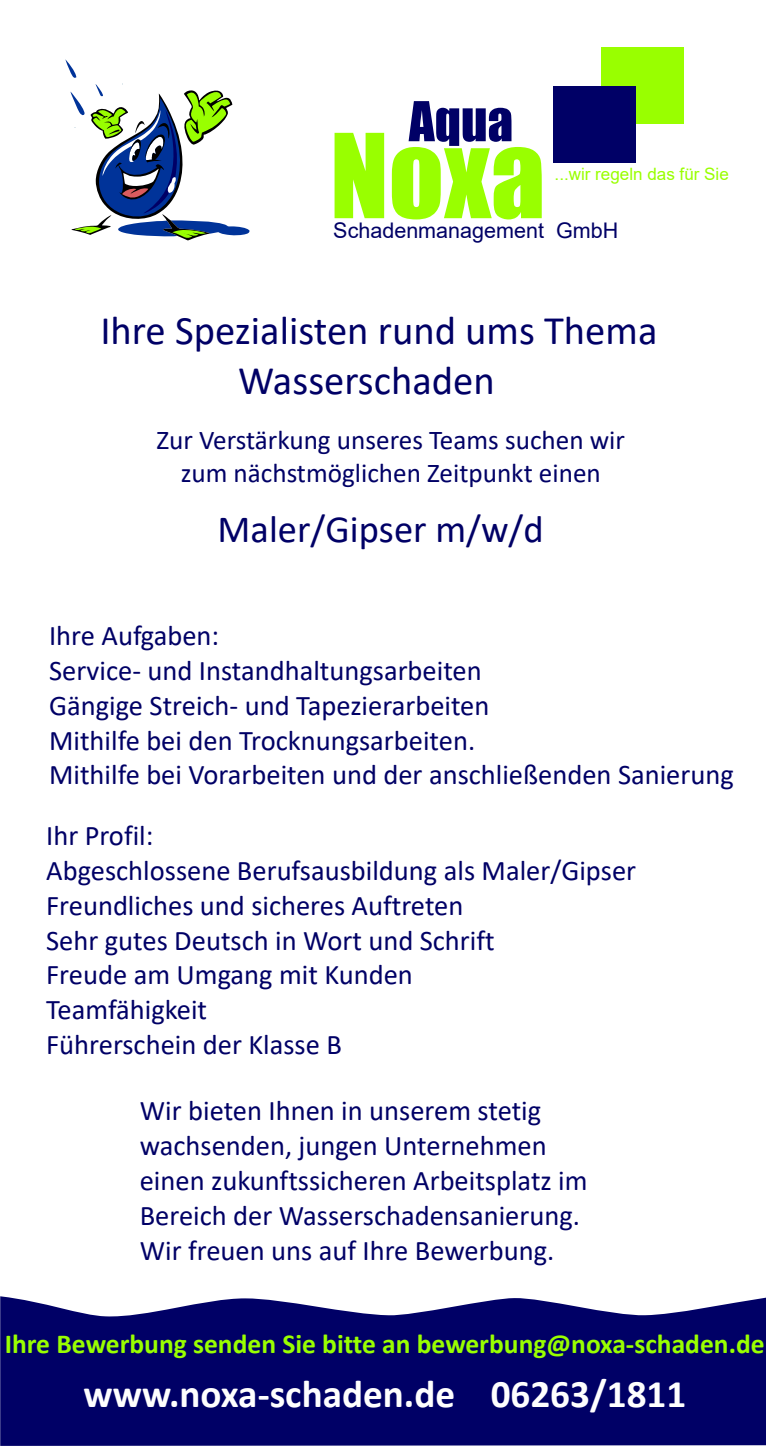
<style>
.page{position:relative;width:766px;height:1446px;background:#fff}
.page>*{position:absolute;margin:0;border:0;box-sizing:border-box;transform-origin:0 0}
.t1{font:108px "Impact";color:#9f0}
.t2{font:50.7px "Impact";color:#006}
.t3{font:40.5px/49.5px "Calibri";color:#006}
.t4{font:700 39.3px "Calibri";color:#fefefe}
.t5{font:38.4px "Calibri";color:#006}
.t6{font:28.5px/34.8px "Calibri";color:#006}
.t7{font:700 27.6px "Calibri";color:#9f0}
.t8{font:27.3px/33.3px "Calibri";color:#006;text-align:center}
.t9{font:21.6px "Arial";color:#006}
.t10{font:17.1px "Arial";color:#9f0}
</style>
<div class="page">
<svg style="left:0;top:1296px;width:765px;height:150px;background:#131371"></svg>
<svg style="left:65px;top:59px;width:184px;height:182px"></svg>
<div style="left:601px;top:47px;width:82px;height:76px;background:#9f0"></div>
<div style="left:553px;top:86px;width:82px;height:76px;background:#006"></div>
<h2 class="t2" style="left:409px;top:101px;width:106px">Aqua</h2>
<h1 class="t1" style="left:330px;top:133px;width:216px">Noxa</h1>
<p class="t10" style="left:554px;top:167px;width:176px">...wir regeln das für Sie</p>
<p class="t9" style="left:333px;top:222px;width:286px">Schadenmanagement GmbH</p>
<h3 class="t3" style="left:238px;top:310px;width:420px;text-indent:-138px">Ihre Spezialisten rund ums Thema<br>Wasserschaden</h3>
<p class="t8" style="left:156px;top:425px;width:470px">Zur Verstärkung unseres Teams suchen wir zum nächstmöglichen Zeitpunkt einen</p>
<h3 class="t5" style="left:217px;top:513px;width:327px">Maler/Gipser m/w/d</h3>
<p class="t6" style="left:49px;top:621px;width:686px">Ihre Aufgaben:<br>Service- und Instandhaltungsarbeiten<br>Gängige Streich- und Tapezierarbeiten<br>Mithilfe bei den Trocknungsarbeiten.<br>Mithilfe bei Vorarbeiten und der anschließenden Sanierung</p>
<p class="t6" style="left:46px;top:821px;width:591px">Ihr Profil:<br>Abgeschlossene Berufsausbildung als Maler/Gipser<br>Freundliches und sicheres Auftreten<br>Sehr gutes Deutsch in Wort und Schrift<br>Freude am Umgang mit Kunden<br>Teamfähigkeit<br>Führerschein der Klasse B</p>
<p class="t6" style="left:140px;top:1096px;width:449px">Wir bieten Ihnen in unserem stetig wachsenden, jungen Unternehmen einen zukunftssicheren Arbeitsplatz im Bereich der Wasserschadensanierung.<br>Wir freuen uns auf Ihre Bewerbung.</p>
<p class="t7" style="left:5px;top:1332px;width:761px">Ihre Bewerbung senden Sie bitte an bewerbung@noxa-schaden.de</p>
<h3 class="t4" style="left:83px;top:1377px;width:604px">www.noxa-schaden.de 06263/1811</h3>
</div>
